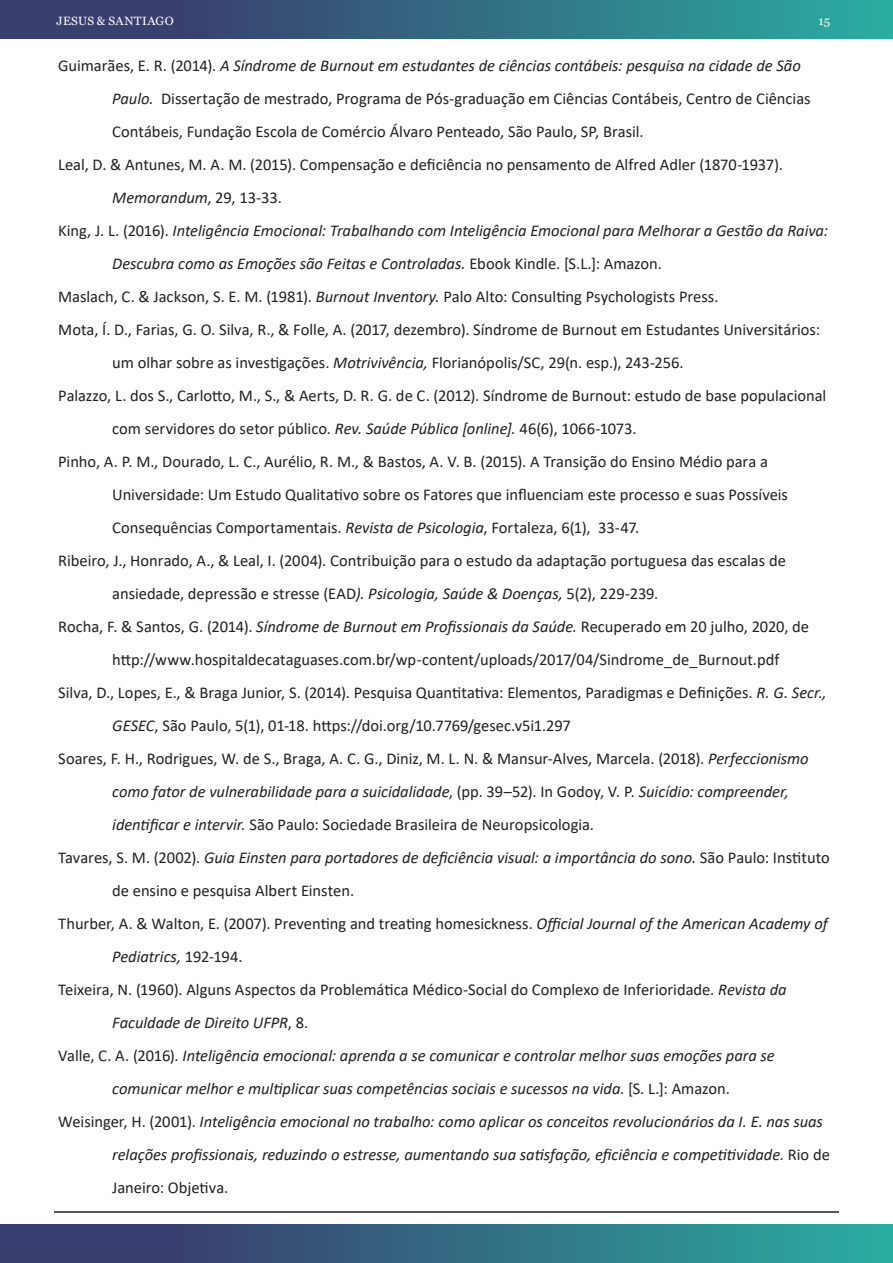
<style>
.page{position:relative;width:893px;height:1263px;background:#fff}
.page>*{position:absolute;margin:0;border:0;box-sizing:border-box;transform-origin:0 0}
.Referencias{font:16.5px/33px "Calibri";color:#231f20}
.Referencias-2{font:italic 16.5px/33px "Calibri";color:#231f20}
.t1{font:12px "Georgia";letter-spacing:.035em;color:#fff}
.s1{font-style:italic}
.s2{font-style:normal}
</style>
<div class="page">
<div style="left:0;top:0;width:893px;height:38px;background:linear-gradient(to right,#3b2e66,#2baaa0)"></div>
<div style="left:0;top:1225px;width:893px;height:38px;background:linear-gradient(to right,#3b2e66,#2baaa0)"></div>
<hr style="left:54px;top:1211px;width:785px;height:2px;background:#231f20">
<p class="t1" style="left:56px;top:13px;width:119px">JESUS &amp; SANTIAGO</p>
<p class="t1" style="left:818px;top:13px;width:13px">15</p>
<p class="Referencias" style="left:112px;top:48px;width:700px;text-indent:-54px">Guimarães, E. R. (2014). <span class="s1">A Síndrome de Burnout em estudantes de ciências contábeis: pesquisa na cidade de São<br>Paulo.</span> Dissertação de mestrado, Programa de Pós-graduação em Ciências Contábeis, Centro de Ciências<br>Contábeis, Fundação Escola de Comércio Álvaro Penteado, São Paulo, SP, Brasil.</p>
<p class="Referencias" style="left:112px;top:147px;width:672px;text-indent:-54px">Leal, D. &amp; Antunes, M. A. M. (2015). Compensação e deficiência no pensamento de Alfred Adler (1870-1937).<br><span class="s1">Memorandum</span>, 29, 13-33.</p>
<p class="Referencias-2" style="left:112px;top:213px;width:717px;text-indent:-54px"><span class="s2">King, J. L. (2016).</span> Inteligência Emocional: Trabalhando com Inteligência Emocional para Melhorar a Gestão da Raiva:<br>Descubra como as Emoções são Feitas e Controladas. <span class="s2">Ebook Kindle. [S.L.]: Amazon.</span></p>
<p class="Referencias" style="left:58px;top:279px;width:662px">Maslach, C. &amp; Jackson, S. E. M. (1981). <span class="s1">Burnout Inventory.</span> Palo Alto: Consulting Psychologists Press.</p>
<p class="Referencias" style="left:112px;top:312px;width:709px;text-indent:-54px">Mota, Í. D., Farias, G. O. Silva, R., &amp; Folle, A. (2017, dezembro). Síndrome de Burnout em Estudantes Universitários: um olhar sobre as investigações. <span class="s1">Motrivivência,</span> Florianópolis/SC, 29(n. esp.), 243-256.</p>
<p class="Referencias" style="left:112px;top:378px;width:716px;text-indent:-54px">Palazzo, L. dos S., Carlotto, M., S., &amp; Aerts, D. R. G. de C. (2012). Síndrome de Burnout: estudo de base populacional com servidores do setor público. <span class="s1">Rev. Saúde Pública [online].</span> 46(6), 1066-1073.</p>
<p class="Referencias" style="left:112px;top:444px;width:677px;text-indent:-54px">Pinho, A. P. M., Dourado, L. C., Aurélio, R. M., &amp; Bastos, A. V. B. (2015). A Transição do Ensino Médio para a<br>Universidade: Um Estudo Qualitativo sobre os Fatores que influenciam este processo e suas Possíveis<br>Consequências Comportamentais. <span class="s1">Revista de Psicologia</span>, Fortaleza, 6(1), 33-47.</p>
<p class="Referencias" style="left:112px;top:543px;width:675px;text-indent:-54px">Ribeiro, J., Honrado, A., &amp; Leal, I. (2004). Contribuição para o estudo da adaptação portuguesa das escalas de ansiedade, depressão e stresse (EAD<span class="s1">). Psicologia, Saúde &amp; Doenças,</span> 5(2), 229-239.</p>
<p class="Referencias" style="left:112px;top:609px;width:698px;text-indent:-54px">Rocha, F. &amp; Santos, G. (2014). <span class="s1">Síndrome de Burnout em Profissionais da Saúde.</span> Recuperado em 20 julho, 2020, de http://www.hospitaldecataguases.com.br/wp-content/uploads/2017/04/Sindrome_de_Burnout.pdf</p>
<p class="Referencias" style="left:112px;top:675px;width:716px;text-indent:-54px">Silva, D., Lopes, E., &amp; Braga Junior, S. (2014). Pesquisa Quantitativa: Elementos, Paradigmas e Definições. <span class="s1">R. G. Secr.,<br>GESEC</span>, São Paulo, 5(1), 01-18. https://doi.org/10.7769/gesec.v5i1.297</p>
<p class="Referencias" style="left:112px;top:741px;width:698px;text-indent:-54px">Soares, F. H., Rodrigues, W. de S., Braga, A. C. G., Diniz, M. L. N. &amp; Mansur-Alves, Marcela. (2018). <span class="s1">Perfeccionismo como fator de vulnerabilidade para a suicidalidade</span>, (pp. 39–52). In Godoy, V. P. <span class="s1">Suicídio: compreender, identificar e intervir.</span> São Paulo: Sociedade Brasileira de Neuropsicologia.</p>
<p class="Referencias" style="left:112px;top:840px;width:719px;text-indent:-54px">Tavares, S. M. (2002). <span class="s1">Guia Einsten para portadores de deficiência visual: a importância do sono.</span> São Paulo: Instituto de ensino e pesquisa Albert Einsten.</p>
<p class="Referencias" style="left:112px;top:906px;width:717px;text-indent:-54px">Thurber, A. &amp; Walton, E. (2007). Preventing and treating homesickness. <span class="s1">Official Journal of the American Academy of<br>Pediatrics,</span> 192-194.</p>
<p class="Referencias" style="left:112px;top:972px;width:676px;text-indent:-54px">Teixeira, N. (1960). Alguns Aspectos da Problemática Médico-Social do Complexo de Inferioridade. <span class="s1">Revista da<br>Faculdade de Direito UFPR</span>, 8.</p>
<p class="Referencias-2" style="left:58px;top:1038px;width:718px;text-align:center"><span class="s2">Valle, C. A. (2016).</span> Inteligência emocional: aprenda a se comunicar e controlar melhor suas emoções para se comunicar melhor e multiplicar suas competências sociais e sucessos na vida<span class="s2">. [S. L.]: Amazon.</span></p>
<p class="Referencias-2" style="left:112px;top:1104px;width:719px;text-indent:-54px"><span class="s2">Weisinger, H. (2001).</span> Inteligência emocional no trabalho: como aplicar os conceitos revolucionários da I. E. nas suas relações profissionais, reduzindo o estresse, aumentando sua satisfação, eficiência e competitividade. <span class="s2">Rio de<br>Janeiro: Objetiva.</span></p>
</div>
